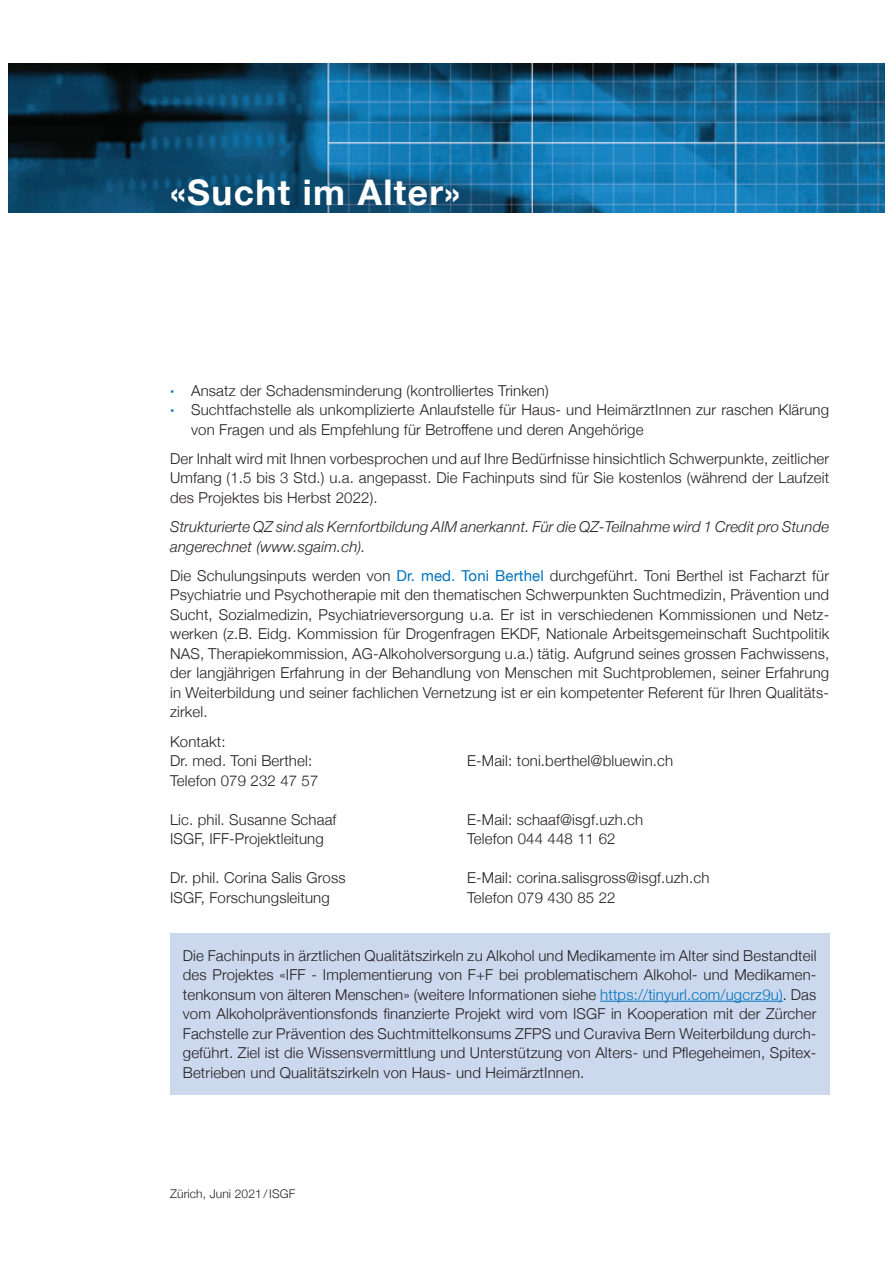
<style>
.page{position:relative;width:893px;height:1263px;background:#fff}
.page>*{position:absolute;margin:0;border:0;box-sizing:border-box;transform-origin:0 0}
.t1{font:700 35.25px "Helvetica Neue";letter-spacing:.04em;color:#fff}
.t2{font:300 15px/19.5px "Helvetica Neue";letter-spacing:.01em;color:#231f20;text-align:justify}
.t3{font:italic 300 15px/19.5px "Helvetica Neue";letter-spacing:.01em;color:#231f20}
.t4{font:300 12px "Helvetica Neue";letter-spacing:.01em;color:#231f20}
.s1{font-family:"Akkurat";font-weight:700;color:#0173bb}
.s2{font-weight:400;color:#0173bb}
.s3{color:#0173bb}
</style>
<div class="page">
<img style="left:9px;top:64px;width:875px;height:149px">
<div style="left:170px;top:933px;width:659px;height:162px;background:#ccd8ed"></div>
<hr style="left:600px;top:1001px;width:183px;height:1px;background:#0173bb">
<h1 class="t1" style="left:170px;top:165px;width:292px">«Sucht im Alter»</h1>
<p class="t2" style="left:170px;top:379px;width:380px"><span class="s1">·</span> Ansatz der Schadensminderung (kontrolliertes Trinken)</p>
<p class="t2" style="left:170px;top:399px;width:661px"><span class="s1">·</span> Suchtfachstelle als unkomplizierte Anlaufstelle für Haus- und HeimärztInnen zur raschen Klärung</p>
<p class="t2" style="left:191px;top:418px;width:454px">von Fragen und als Empfehlung für Betroffene und deren Angehörige</p>
<p class="t2" style="left:170px;top:448px;width:661px">Der Inhalt wird mit Ihnen vorbesprochen und auf Ihre Bedürfnisse hinsichtlich Schwerpunkte, zeitlicher Umfang (1.5 bis 3 Std.) u.a. angepasst. Die Fachinputs sind für Sie kostenlos (während der Laufzeit des Projektes bis Herbst 2022).</p>
<p class="t3" style="left:170px;top:516px;width:661px">Strukturierte QZ sind als Kernfortbildung AIM anerkannt. Für die QZ-Teilnahme wird 1 Credit pro Stunde angerechnet (www.sgaim.ch).</p>
<p class="t2" style="left:170px;top:565px;width:661px">Die Schulungsinputs werden von <span class="s2">Dr. med. Toni Berthel</span> durchgeführt. Toni Berthel ist Facharzt für Psychiatrie und Psychotherapie mit den thematischen Schwerpunkten Suchtmedizin, Prävention und Sucht, Sozialmedizin, Psychiatrieversorgung u.a. Er ist in verschiedenen Kommissionen und Netz&shy;werken (z.B. Eidg. Kommission für Drogenfragen EKDF, Nationale Arbeitsgemeinschaft Suchtpolitik NAS, Therapiekommission, AG-Alkoholversorgung u.a.) tätig. Aufgrund seines grossen Fachwissens, der langjährigen Erfahrung in der Behandlung von Menschen mit Suchtproblemen, seiner Erfahrung in Weiterbildung und seiner fachlichen Vernetzung ist er ein kompetenter Referent für Ihren Qualitäts&shy;zirkel.</p>
<p class="t2" style="left:170px;top:730px;width:144px">Kontakt:<br>Dr. med. Toni Berthel:</p>
<p class="t2" style="left:467px;top:750px;width:208px">E-Mail: toni.berthel@bluewin.ch</p>
<p class="t2" style="left:170px;top:769px;width:150px">Telefon 079 232 47 57</p>
<p class="t2" style="left:170px;top:808px;width:168px">Lic. phil. Susanne Schaaf</p>
<p class="t2" style="left:467px;top:808px;width:178px">E-Mail: schaaf@isgf.uzh.ch</p>
<p class="t2" style="left:170px;top:828px;width:155px">ISGF, IFF-Projektleitung</p>
<p class="t2" style="left:467px;top:828px;width:150px">Telefon 044 448 11 62</p>
<p class="t2" style="left:170px;top:867px;width:177px">Dr. phil. Corina Salis Gross</p>
<p class="t2" style="left:467px;top:867px;width:244px">E-Mail: corina.salisgross@isgf.uzh.ch</p>
<p class="t2" style="left:170px;top:886px;width:161px">ISGF, Forschungsleitung</p>
<p class="t2" style="left:467px;top:886px;width:150px">Telefon 079 430 85 22</p>
<p class="t2" style="left:183px;top:944px;width:635px">Die Fachinputs in ärztlichen Qualitätszirkeln zu Alkohol und Medikamente im Alter sind Bestandteil des Projektes «IFF - Implementierung von F+F bei problematischem Alkohol- und Medikamen&shy;tenkonsum von älteren Menschen» (weitere Informationen siehe <span class="s3">https://tinyurl.com/ugcrz9u)</span>. Das vom Alkoholpräventionsfonds finanzierte Projekt wird vom ISGF in Kooperation mit der Zürcher Fachstelle zur Prävention des Suchtmittelkonsums ZFPS und Curaviva Bern Weiterbildung durch&shy;geführt. Ziel ist die Wissensvermittlung und Unterstützung von Alters- und Pflegeheimen, Spitex-Betrieben und Qualitätszirkeln von Haus- und HeimärztInnen.</p>
<p class="t4" style="left:170px;top:1184px;width:127px">Zürich, Juni 2021 /ISGF</p>
</div>
